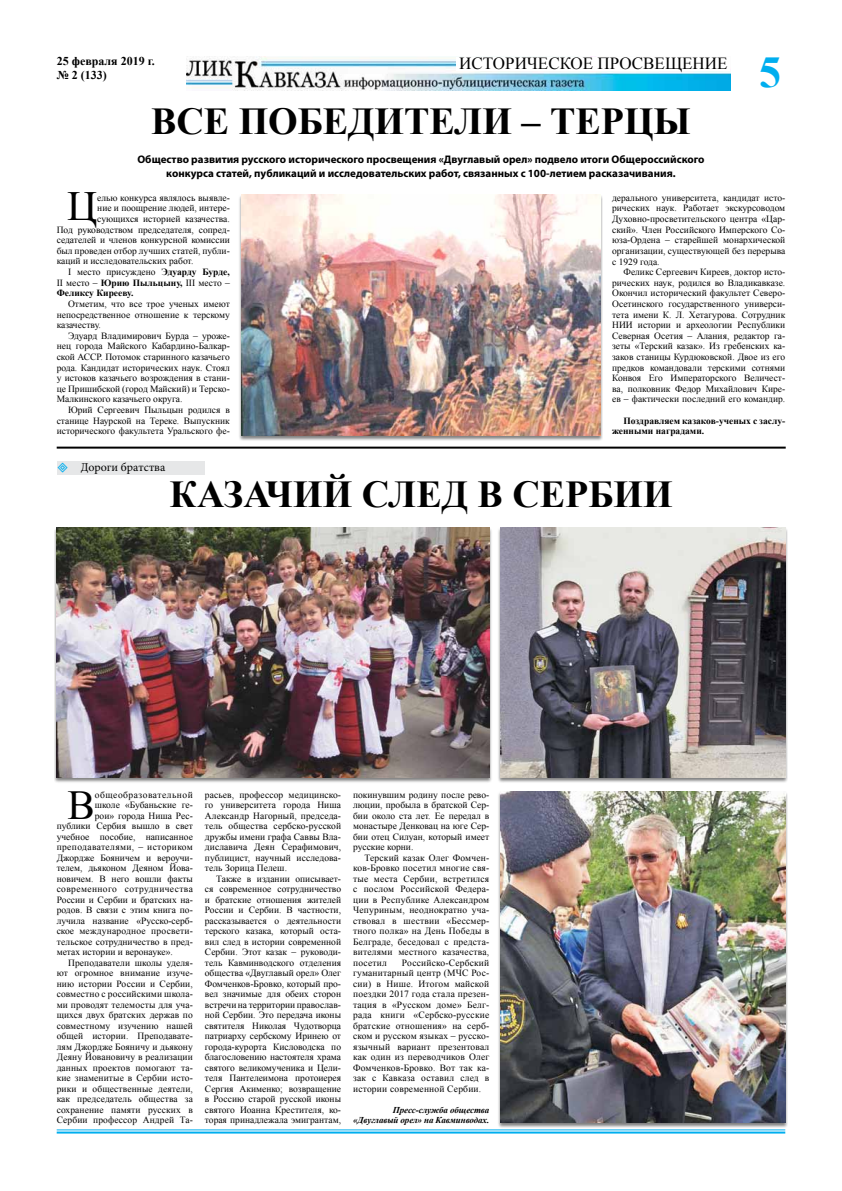
<style>
.page{position:relative;width:842px;height:1191px;background:#fff}
.page>*{position:absolute;margin:0;border:0;box-sizing:border-box;transform-origin:0 0}
.t1{font:700 44px "Times New Roman";color:#00aeef}
.t2{font:41.5px "Times New Roman";color:#000}
.t3{font:41.2px "Times New Roman";color:#000}
.t4{font:700 38px "Times New Roman";color:#000}
.t5{font:17px "Times New Roman";color:#000}
.t6{font:700 12px/14.4px "Times New Roman";color:#000}
.t7{font:12px "Minion Pro";color:#000}
.t8{font:700 11px/14px "Myriad Pro";color:#000;text-align:center}
.t9{font:9.5px/10.5px "Times New Roman";color:#000;text-align:justify}
.t10{font:700 9.5px/10.6px "Times New Roman";color:#000}
.t11{font:9.5px "Times New Roman";letter-spacing:.04em;color:#000}
.t12{font:9.5px "Times New Roman";letter-spacing:.02em;color:#000}
.t13{font:9.5px "Times New Roman";letter-spacing:.055em;color:#000}
.t14{font:italic 700 9px/10.5px "Times New Roman";letter-spacing:-.025em;color:#000;text-align:right}
.s1{font-weight:700}
</style>
<div class="page">
<img style="left:186px;top:57px;width:544px;height:33px">
<div style="left:456px;top:57px;width:274px;height:13px;background:#fff"></div>
<hr style="left:57px;top:1129px;width:728px;height:1px;background:#00aeef">
<hr style="left:57px;top:1131px;width:728px;height:2px;background:#00aeef">
<div style="left:54px;top:527px;width:438px;height:256px;background:#000;opacity:.5"></div>
<img style="left:57px;top:527px;width:432px;height:250px">
<div style="left:57px;top:461px;width:148px;height:14px;background:#e6e7e8"></div>
<hr style="left:57px;top:446px;width:729px;height:2px;background:#000">
<div style="left:239px;top:194px;width:364px;height:248px;background:#000;opacity:.5"></div>
<img style="left:242px;top:194px;width:358px;height:242px">
<div style="left:497px;top:791px;width:291px;height:337px;background:#000;opacity:.5"></div>
<img style="left:501px;top:791px;width:284px;height:332px">
<div style="left:497px;top:527px;width:291px;height:256px;background:#000;opacity:.5"></div>
<img style="left:501px;top:527px;width:284px;height:250px">
<p class="t6" style="left:57px;top:53px;width:100px">25 февраля 2019 г. № 2 (133)</p>
<h3 class="t5" style="left:459px;top:51px;width:270px">ИСТОРИЧЕСКОЕ ПРОСВЕЩЕНИЕ</h3>
<h3 class="t4" style="left:151px;top:95px;width:541px">ВСЕ ПОБЕДИТЕЛИ – ТЕРЦЫ</h3>
<p class="t8" style="left:137px;top:152px;width:569px">Общество развития русского исторического просвещения «Двуглавый орел» подвело итоги общероссийского конкурса статей, публикаций и исследовательских работ, связанных с 100-летием расказачивания.</p>
<h1 class="t1" style="left:759px;top:41px;width:23px">5</h1>
<h2 class="t2" style="left:67px;top:178px;width:31px">Ц</h2>
<p class="t9" style="left:97px;top:192px;width:134px">елью конкурса являлось выявле-</p>
<p class="t9" style="left:97px;top:203px;width:134px">ние и поощрение людей, интере-</p>
<p class="t9" style="left:97px;top:213px;width:134px">сующихся историей казачества.</p>
<p class="t9" style="left:57px;top:224px;width:175px">Под руководством председателя, сопред-</p>
<p class="t9" style="left:57px;top:235px;width:175px">седателей и членов конкурсной комиссии</p>
<p class="t9" style="left:57px;top:245px;width:175px">был проведен отбор лучших статей, публи-</p>
<p class="t9" style="left:57px;top:256px;width:138px">каций и исследовательских работ.</p>
<p class="t9" style="left:68px;top:266px;width:163px">I место присуждено <span class="s1">Эдуарду Бурде,</span></p>
<p class="t9" style="left:57px;top:277px;width:175px">II место – <span class="s1">Юрию Пыльцыну,</span> III место –</p>
<p class="t10" style="left:57px;top:287px;width:78px">Феликсу Кирееву.</p>
<p class="t9" style="left:57px;top:298px;width:175px;text-indent:11px">Отметим, что все трое ученых имеют непосредственное отношение к терскому казачеству.</p>
<p class="t9" style="left:57px;top:330px;width:175px;text-indent:11px">Эдуард Владимирович Бурда – уроже&shy;нец города Майского Кабардино-Балкар&shy;ской АССР. Потомок старинного казачьего рода. Кандидат исторических наук. Стоял у истоков казачьего возрождения в стани&shy;це Пришибской (город Майский) и Терско-Малкинского казачьего округа.</p>
<p class="t9" style="left:57px;top:404px;width:175px;text-indent:11px">Юрий Сергеевич Пыльцын родился в станице Наурской на Тереке. Выпускник исторического факультета Уральского фе-</p>
<p class="t9" style="left:612px;top:192px;width:175px">дерального университета, кандидат исто&shy;рических наук. Работает экскурсоводом Духовно-просветительского центра «Цар&shy;ский». Член Российского Имперского Со&shy;юза-Ордена – старейшей монархической организации, существующей без перерыва с 1929 года.</p>
<p class="t9" style="left:612px;top:266px;width:175px;text-indent:11px">Феликс Сергеевич Киреев, доктор исто&shy;рических наук, родился во Владикавказе.<br>Окончил исторический факультет Северо-Осетинского гоcударственного универси&shy;тета имени К. Л. Хетагурова. Сотрудник НИИ истории и археологии Республики Северная Осетия – Алания, редактор га&shy;зеты «Терский казак». Из гребенских ка&shy;заков станицы Курдюковской. Двое из его предков командовали терскими сотнями Конвоя Его Императорского Величест&shy;ва, полковник Федор Михайлович Кире&shy;ев – фактически последний его командир.</p>
<p class="t10" style="left:612px;top:415px;width:175px;text-indent:11px">Поздравляем казаков-ученых с заслу&shy;женными наградами.</p>
<p class="t7" style="left:81px;top:459px;width:86px">Дороги братства</p>
<h3 class="t4" style="left:169px;top:467px;width:505px">КАЗАЧИЙ СЛЕД В СЕРБИИ</h3>
<h3 class="t3" style="left:67px;top:777px;width:29px">В</h3>
<p class="t13" style="left:95px;top:788px;width:100px">общеобразовательной</p>
<p class="t9" style="left:95px;top:799px;width:100px">школе «Бубаньские ге-</p>
<p class="t9" style="left:95px;top:810px;width:100px">рои» города Ниша Рес-</p>
<p class="t9" style="left:57px;top:820px;width:138px">публики Сербия вышло в свет</p>
<p class="t9" style="left:57px;top:831px;width:138px">учебное пособие, написанное</p>
<p class="t11" style="left:57px;top:840px;width:138px">преподавателями, – историком</p>
<p class="t9" style="left:57px;top:852px;width:138px">Джордже Бояничем и вероучи-</p>
<p class="t9" style="left:57px;top:862px;width:138px">телем, дьяконом Деяном Йова-</p>
<p class="t9" style="left:57px;top:873px;width:138px">новичем. В него вошли факты</p>
<p class="t11" style="left:57px;top:882px;width:138px">современного сотрудничества</p>
<p class="t9" style="left:57px;top:894px;width:138px">России и Сербии и братских на-</p>
<p class="t9" style="left:57px;top:904px;width:138px">родов. В связи с этим книга по-</p>
<p class="t9" style="left:57px;top:915px;width:138px">лучила название «Русско-серб-</p>
<p class="t12" style="left:57px;top:924px;width:138px">ское международное просвети-</p>
<p class="t9" style="left:57px;top:936px;width:138px">тельское сотрудничество в пред-</p>
<p class="t9" style="left:57px;top:946px;width:118px">метах истории и веронауке».</p>
<p class="t9" style="left:68px;top:957px;width:126px">Преподаватели школы уделя-</p>
<p class="t9" style="left:57px;top:967px;width:138px">ют огромное внимание изуче-</p>
<p class="t9" style="left:57px;top:978px;width:138px">нию истории России и Сербии,</p>
<p class="t9" style="left:57px;top:988px;width:138px">совместно с российскими школа-</p>
<p class="t9" style="left:57px;top:999px;width:138px">ми проводят телемосты для уча-</p>
<p class="t9" style="left:57px;top:1009px;width:138px">щихся двух братских держав по</p>
<p class="t9" style="left:57px;top:1020px;width:138px">совместному изучению нашей</p>
<p class="t9" style="left:57px;top:1030px;width:138px">общей истории. Преподавате-</p>
<p class="t9" style="left:57px;top:1041px;width:138px">лям Джордже Бояничу и дьякону</p>
<p class="t9" style="left:57px;top:1051px;width:138px">Деяну Йовановичу в реализации</p>
<p class="t9" style="left:57px;top:1062px;width:138px">данных проектов помогают та-</p>
<p class="t9" style="left:57px;top:1072px;width:138px">кие знаменитые в Сербии исто-</p>
<p class="t9" style="left:57px;top:1083px;width:138px">рики и общественные деятели,</p>
<p class="t9" style="left:57px;top:1093px;width:138px">как председатель общества за</p>
<p class="t9" style="left:57px;top:1104px;width:138px">сохранение памяти русских в</p>
<p class="t9" style="left:57px;top:1114px;width:138px">Сербии профессор Андрей Та-</p>
<p class="t9" style="left:205px;top:789px;width:138px">расьев, профессор медицинско&shy;го университета города Ниша Александр Нагорный, председа&shy;тель общества сербско-русской дружбы имени графа Саввы Вла&shy;диславича Деян Серафимович, публицист, научный исследова&shy;тель Зорица Пелеш.</p>
<p class="t9" style="left:205px;top:873px;width:138px;text-indent:11px">Также в издании описывает&shy;ся современное сотрудничество и братские отношения жителей России и Сербии. В частности, рассказывается о деятельности терского казака, который оста&shy;вил след в истории современной Сербии. Этот казак – руководи&shy;тель Кавминводского отделения общества «Двуглавый орел» Олег Фомченков-Бровко, который про&shy;вел значимые для обеих сторон встречи на территории православ&shy;ной Сербии. Это передача иконы святителя Николая Чудотворца патриарху сербскому Иринею от города-курорта Кисловодска по благословению настоятеля храма святого великомученика и Цели&shy;теля Пантелеимона протоиерея Сергия Акименко; возвращение в Россию старой русской иконы святого Иоанна Крестителя, ко&shy;торая принадлежала эмигрантам,</p>
<p class="t9" style="left:353px;top:789px;width:138px">покинувшим родину после рево&shy;люции, пробыла в братской Сер&shy;бии около ста лет. Ее передал в монастыре Денковац на юге Сер&shy;бии отец Силуан, который имеет русские корни.</p>
<p class="t9" style="left:353px;top:852px;width:138px;text-indent:11px">Терский казак Олег Фомчен&shy;ков-Бровко посетил многие свя&shy;тые места Сербии, встретился с послом Российской Федера&shy;ции в Республике Александром Чепуриным, неоднократно уча&shy;ствовал в шествии «Бессмер&shy;тного полка» на День Победы в Белграде, беседовал с предста&shy;вителями местного казачества, посетил</p>
<p class="t9" style="left:353px;top:957px;width:138px;text-indent:49px">Российско-сербский гуманитарный центр (МЧС Рос&shy;сии) в Нише. Итогом майской поездки 2017 года стала презен&shy;тация в «Русском доме» Белг&shy;рада книги «Сербско-русские братские отношения» на серб&shy;ском и русском языках – русско&shy;язычный вариант презентовал как один из переводчиков Олег Фомченков-Бровко. Вот так ка&shy;зак с Кавказа оставил след в истории современной Сербии.</p>
<p class="t14" style="left:353px;top:1104px;width:138px">Пресс-служба общества «Двуглавый орел» на Кавминводах.</p>
</div>
